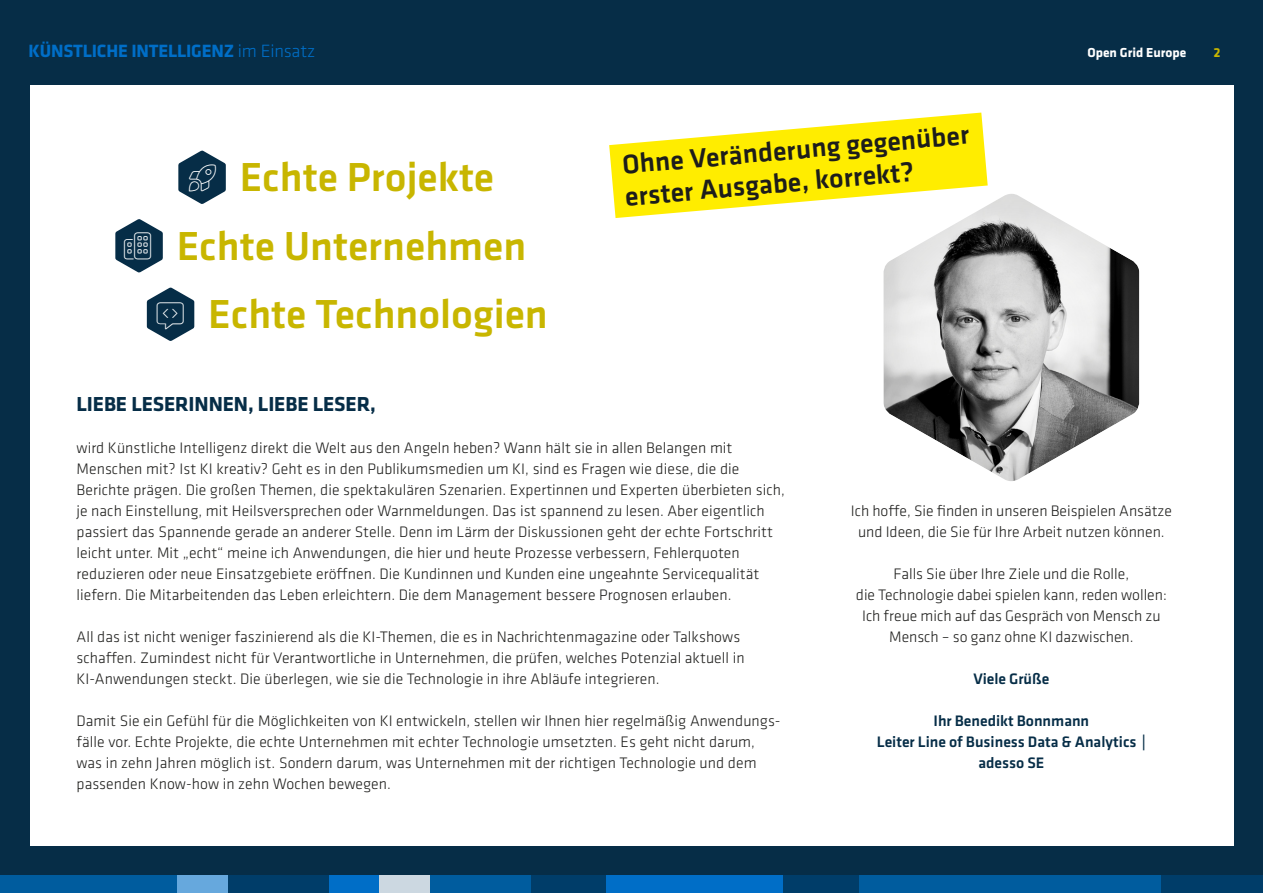
<style>
.page{position:relative;width:1263px;height:893px;background:#062d47}
.page>*{position:absolute;margin:0;border:0;box-sizing:border-box;transform-origin:0 0}
.UC_-_Head-01{font:500 42px "Klavika";color:#c8b600}
.UC_-_Copy_Schwarz{font:500 27.9px/32px "Klavika";color:#1d1d1b}
.UC_-_Copy{font:700 21px "Klavika";letter-spacing:-.005em;color:#062d47}
.t1{font:700 18.45px "Klavika";letter-spacing:-.01em;color:#006ec7}
.UC_-_Copy-2{font:300 15.75px/21px "Klavika";letter-spacing:.005em;color:#1d1d1b}
.UC_-_Copy-3{font:500 15.75px/21px "Klavika";color:#062d47;text-align:center}
.t2{font:700 13.5px "Klavika";color:#fff}
.t3{font:700 13.5px "Klavika";color:#c8b600}
.s1{font-weight:300}
</style>
<div class="page">
<div style="left:859px;top:876px;width:303px;height:17px;background:#005c9e"></div>
<div style="left:1162px;top:876px;width:101px;height:17px;background:#003d69"></div>
<div style="left:606px;top:876px;width:177px;height:17px;background:#006ec7"></div>
<div style="left:783px;top:876px;width:76px;height:17px;background:#003d69"></div>
<div style="left:530px;top:876px;width:76px;height:17px;background:#003d69"></div>
<div style="left:429px;top:876px;width:101px;height:17px;background:#005c9e"></div>
<div style="left:379px;top:876px;width:50px;height:17px;background:#ccd8e1"></div>
<div style="left:328px;top:876px;width:51px;height:17px;background:#006ec7"></div>
<div style="left:227px;top:876px;width:101px;height:17px;background:#003d69"></div>
<div style="left:177px;top:876px;width:50px;height:17px;background:#66a8dd"></div>
<div style="left:0;top:876px;width:177px;height:17px;background:#005c9e"></div>
<div style="left:30px;top:85px;width:1203px;height:761px;background:#fff"></div>
<div style="left:881px;top:193px;width:259px;height:290px;background:#1d1d1b;opacity:.2"></div>
<svg style="left:609px;top:113px;width:379px;height:105px"></svg>
<svg style="left:178px;top:150px;width:48px;height:54px"></svg>
<svg style="left:115px;top:219px;width:48px;height:54px"></svg>
<svg style="left:147px;top:287px;width:47px;height:54px"></svg>
<p class="t1" style="left:29px;top:40px;width:288px">KÜNSTLICHE INTELLIGENZ <span class="s1">im Einsatz</span></p>
<p class="UC_-_Head-01" style="left:240px;top:154px;width:256px">Echte Projekte</p>
<p class="UC_-_Head-01" style="left:177px;top:223px;width:351px">Echte Unternehmen</p>
<p class="UC_-_Head-01" style="left:208px;top:291px;width:341px">Echte Technologien</p>
<p class="UC_-_Copy_Schwarz" style="left:621px;top:149px;width:350px;rotate:-5deg">Ohne Veränderung gegenüber erster Ausgabe, korrekt?</p>
<p class="t2" style="left:1087px;top:45px;width:100px">Open Grid Europe</p>
<p class="t3" style="left:1213px;top:45px;width:9px">2</p>
<p class="UC_-_Copy" style="left:77px;top:392px;width:301px">LIEBE LESERINNEN, LIEBE LESER,</p>
<p class="UC_-_Copy-2" style="left:77px;top:437px;width:710px">wird Künstliche Intelligenz direkt die Welt aus den Angeln heben? Wann hält sie in allen Belangen mit Menschen mit? Ist KI kreativ? Geht es in den Publikumsmedien um KI, sind es Fragen wie diese, die die Berichte prägen. Die großen Themen, die spektakulären Szenarien. Expertinnen und Experten überbieten sich, je nach Einstellung, mit Heilsversprechen oder Warnmeldungen. Das ist spannend zu lesen. Aber eigentlich passiert das Spannende gerade an anderer Stelle. Denn im Lärm der Diskussionen geht der echte Fortschritt leicht unter. Mit „echt“ meine ich Anwendungen, die hier und heute Prozesse verbessern, Fehlerquoten reduzieren oder neue Einsatzgebiete eröffnen. Die Kundinnen und Kunden eine ungeahnte Servicequalität liefern. Die Mitarbeitenden das Leben erleichtern. Die dem Management bessere Prognosen erlauben.</p>
<p class="UC_-_Copy-2" style="left:77px;top:626px;width:670px">All das ist nicht weniger faszinierend als die KI-Themen, die es in Nachrichtenmagazine oder Talkshows schaffen. Zumindest nicht für Verantwortliche in Unternehmen, die prüfen, welches Potenzial aktuell in<br>KI-Anwendungen steckt. Die überlegen, wie sie die Technologie in ihre Abläufe integrieren.</p>
<p class="UC_-_Copy-2" style="left:77px;top:710px;width:705px">Damit Sie ein Gefühl für die Möglichkeiten von KI entwickeln, stellen wir Ihnen hier regelmäßig Anwendungs&shy;fälle vor. Echte Projekte, die echte Unternehmen mit echter Technologie umsetzten. Es geht nicht darum, was in zehn Jahren möglich ist. Sondern darum, was Unternehmen mit der richtigen Technologie und dem passenden Know-how in zehn Wochen bewegen.</p>
<p class="UC_-_Copy-2" style="left:851px;top:500px;width:323px;text-align:center">Ich hoffe, Sie finden in unseren Beispielen Ansätze und Ideen, die Sie für Ihre Arbeit nutzen können.</p>
<p class="UC_-_Copy-2" style="left:856px;top:563px;width:312px;text-align:center">Falls Sie über Ihre Ziele und die Rolle,<br>die Technologie dabei spielen kann, reden wollen:<br>Ich freue mich auf das Gespräch von Mensch zu Mensch – so ganz ohne KI dazwischen.</p>
<p class="UC_-_Copy-3" style="left:973px;top:668px;width:78px">Viele Grüße</p>
<p class="UC_-_Copy-3" style="left:877px;top:710px;width:271px">Ihr Benedikt Bonnmann<br>Leiter Line of Business Data &amp; Analytics | adesso SE</p>
</div>
